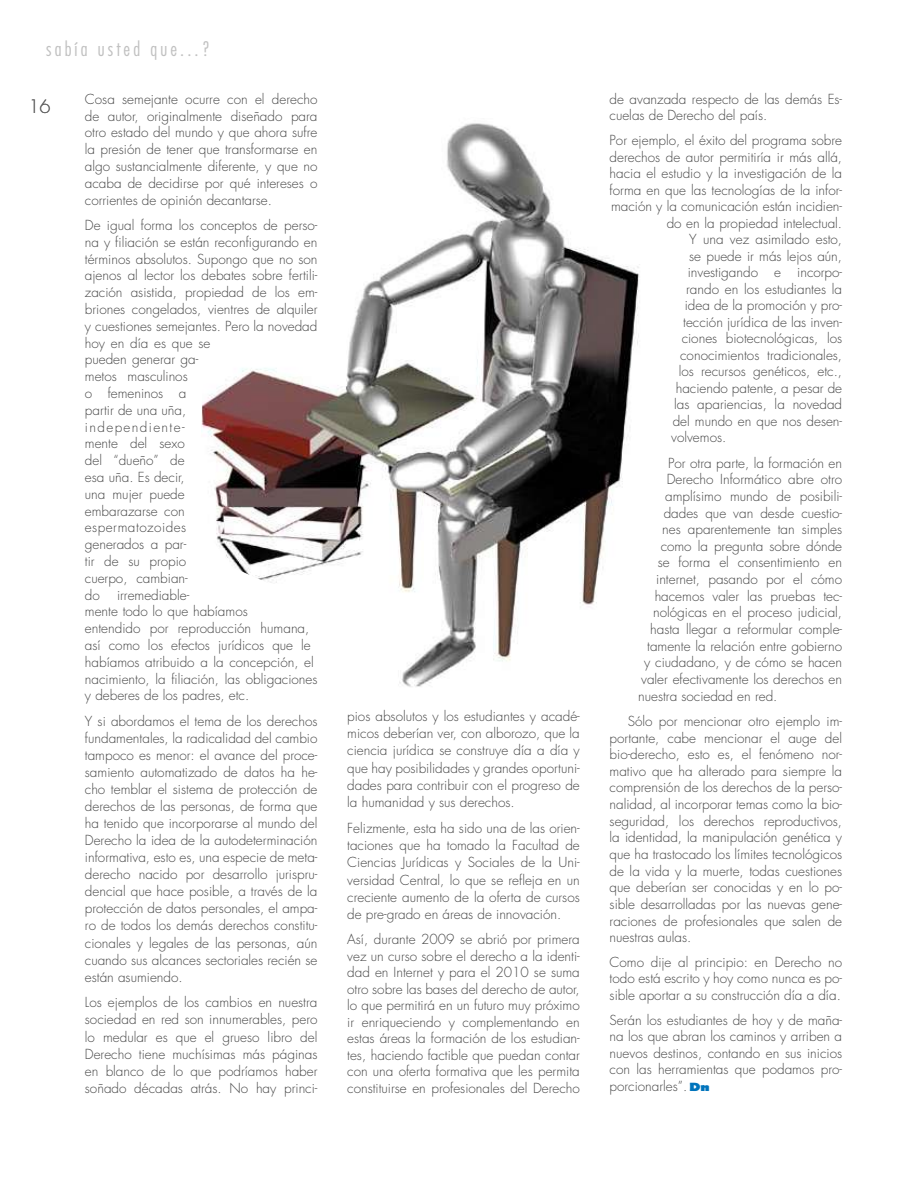
<style>
.page{position:relative;width:915px;height:1178px;background:#fff}
.page>*{position:absolute;margin:0;border:0;box-sizing:border-box;transform-origin:0 0}
.t1{font:300 condensed 19.5px "Futura";letter-spacing:.16em;color:#c1c1c1}
.t2{font:300 18px "Futura";color:#636363}
.t3{font:300 13.5px/16.8px "Futura";color:#464646;text-align:justify}
.s1{font-family:"Berlin Sans FB";font-weight:700;font-size:12px;color:#0074bc}
</style>
<div class="page">
<img style="left:201px;top:123px;width:438px;height:564px">
<h1 class="t1" style="left:46px;top:36px;width:165px">sabía usted que...?</h1>
<p class="t3" style="left:85px;top:91px;width:234px">Cosa semejante ocurre con el derecho de autor, originalmente diseñado para otro estado del mundo y que ahora sufre la presión de tener que transformarse en algo sustancialmente diferente, y que no acaba de decidirse por qué intereses o corrientes de opinión decantarse.</p>
<p class="t3" style="left:85px;top:217px;width:234px;text-align:left">De igual forma los conceptos de perso&shy;na y filiación se están reconfigurando en términos absolutos. Supongo que no son ajenos al lector los debates sobre fertili&shy;zación asistida, propiedad de los em&shy;briones congelados, vientres de alquiler y cuestiones semejantes. Pero la novedad hoy en día es que se<br>pueden generar ga-<br>metos masculinos<br>o femeninos a<br>partir de una uña,<br>independiente-<br>mente del sexo<br>del “dueño” de<br>esa uña. Es decir,<br>una mujer puede<br>embarazarse con<br>espermatozoides<br>generados a par-<br>tir de su propio<br>cuerpo, cambian-<br>do</p>
<h2 class="t2" style="left:28px;top:95px;width:24px">16</h2>
<p class="t3" style="left:85px;top:586px;width:234px;text-align:left;text-indent:32px">irremediable-<br>mente todo lo que habíamos<br>entendido por reproducción humana, así como los efectos jurídicos que le habíamos atribuido a la concepción, el nacimiento, la filiación, las obligaciones y deberes de los padres, etc.</p>
<p class="t3" style="left:85px;top:712px;width:234px">Y si abordamos el tema de los derechos fundamentales, la radicalidad del cambio tampoco es menor: el avance del proce&shy;samiento automatizado de datos ha he&shy;cho temblar el sistema de protección de derechos de las personas, de forma que ha tenido que incorporarse al mundo del Derecho la idea de la autodeterminación informativa, esto es, una especie de meta&shy;derecho nacido por desarrollo jurispru&shy;dencial que hace posible, a través de la protección de datos personales, el ampa&shy;ro de todos los demás derechos constitu&shy;cionales y legales de las personas, aún cuando sus alcances sectoriales recién se están asumiendo.</p>
<p class="t3" style="left:85px;top:994px;width:234px">Los ejemplos de los cambios en nuestra sociedad en red son innumerables, pero lo medular es que el grueso libro del Derecho tiene muchísimas más páginas en blanco de lo que podríamos haber soñado décadas atrás. No hay princi-</p>
<p class="t3" style="left:347px;top:707px;width:234px;line-height:17.2px">pios absolutos y los estudiantes y acadé&shy;micos deberían ver, con alborozo, que la ciencia jurídica se construye día a día y que hay posibilidades y grandes oportuni&shy;dades para contribuir con el progreso de la humanidad y sus derechos.</p>
<p class="t3" style="left:347px;top:819px;width:234px;line-height:17.2px">Felizmente, esta ha sido una de las orien&shy;taciones que ha tomado la Facultad de Ciencias Jurídicas y Sociales de la Uni&shy;versidad Central, lo que se refleja en un creciente aumento de la oferta de cursos de pre-grado en áreas de innovación.</p>
<p class="t3" style="left:347px;top:931px;width:234px">Así, durante 2009 se abrió por primera vez un curso sobre el derecho a la identi&shy;dad en Internet y para el 2010 se suma otro sobre las bases del derecho de autor, lo que permitirá en un futuro muy próximo ir enriqueciendo y complementando en estas áreas la formación de los estudian&shy;tes, haciendo factible que puedan contar con una oferta formativa que les permita constituirse en profesionales del Derecho</p>
<p class="t3" style="left:609px;top:91px;width:234px">de avanzada respecto de las demás Es&shy;cuelas de Derecho del país.</p>
<p class="t3" style="left:609px;top:132px;width:234px">Por ejemplo, el éxito del programa sobre</p>
<p class="t3" style="left:609px;top:149px;width:234px">derechos de autor permitiría ir más allá,</p>
<p class="t3" style="left:609px;top:165px;width:234px">hacia el estudio y la investigación de la</p>
<p class="t3" style="left:609px;top:182px;width:234px">forma en que las tecnologías de la infor-</p>
<p class="t3" style="left:611px;top:198px;width:232px">mación y la comunicación están incidien-</p>
<p class="t3" style="left:666px;top:215px;width:177px">do en la propiedad intelectual.</p>
<p class="t3" style="left:689px;top:231px;width:154px">Y una vez asimilado esto,</p>
<p class="t3" style="left:689px;top:248px;width:154px">se puede ir más lejos aún,</p>
<p class="t3" style="left:687px;top:264px;width:156px">investigando e incorpo-</p>
<p class="t3" style="left:686px;top:281px;width:157px">rando en los estudiantes la</p>
<p class="t3" style="left:684px;top:297px;width:159px">idea de la promoción y pro-</p>
<p class="t3" style="left:683px;top:314px;width:160px">tección jurídica de las inven-</p>
<p class="t3" style="left:681px;top:330px;width:162px">ciones biotecnológicas, los</p>
<p class="t3" style="left:680px;top:347px;width:163px">conocimientos tradicionales,</p>
<p class="t3" style="left:678px;top:363px;width:165px">los recursos genéticos, etc.,</p>
<p class="t3" style="left:675px;top:380px;width:168px">haciendo patente, a pesar de</p>
<p class="t3" style="left:674px;top:396px;width:169px">las apariencias, la novedad</p>
<p class="t3" style="left:672px;top:413px;width:171px">del mundo en que nos desen-</p>
<p class="t3" style="left:671px;top:429px;width:57px">volvemos.</p>
<p class="t3" style="left:668px;top:454px;width:175px">Por otra parte, la formación en</p>
<p class="t3" style="left:666px;top:471px;width:177px">Derecho Informático abre otro</p>
<p class="t3" style="left:665px;top:488px;width:178px">amplísimo mundo de posibili-</p>
<p class="t3" style="left:663px;top:504px;width:180px">dades que van desde cuestio-</p>
<p class="t3" style="left:662px;top:521px;width:181px">nes aparentemente tan simples</p>
<p class="t3" style="left:660px;top:538px;width:183px">como la pregunta sobre dónde</p>
<p class="t3" style="left:657px;top:554px;width:186px">se forma el consentimiento en</p>
<p class="t3" style="left:656px;top:571px;width:187px">internet, pasando por el cómo</p>
<p class="t3" style="left:654px;top:588px;width:189px">hacemos valer las pruebas tec-</p>
<p class="t3" style="left:653px;top:604px;width:190px">nológicas en el proceso judicial,</p>
<p class="t3" style="left:650px;top:621px;width:193px">hasta llegar a reformular comple-</p>
<p class="t3" style="left:647px;top:637px;width:196px">tamente la relación entre gobierno</p>
<p class="t3" style="left:644px;top:654px;width:199px">y ciudadano, y de cómo se hacen</p>
<p class="t3" style="left:641px;top:671px;width:202px">valer efectivamente los derechos en</p>
<p class="t3" style="left:638px;top:687px;width:141px">nuestra sociedad en red.</p>
<p class="t3" style="left:609px;top:713px;width:234px;text-indent:18px">Sólo por mencionar otro ejemplo im&shy;portante, cabe mencionar el auge del bio-derecho, esto es, el fenómeno nor&shy;mativo que ha alterado para siempre la comprensión de los derechos de la perso&shy;nalidad, al incorporar temas como la bio&shy;seguridad, los derechos reproductivos, la identidad, la manipulación genética y que ha trastocado los límites tecnológicos de la vida y la muerte, todas cuestiones que deberían ser conocidas y en lo po&shy;sible desarrolladas por las nuevas gene&shy;raciones de profesionales que salen de nuestras aulas.</p>
<p class="t3" style="left:609px;top:954px;width:234px;line-height:16.4px">Como dije al principio: en Derecho no todo está escrito y hoy como nunca es po&shy;sible aportar a su construcción día a día.</p>
<p class="t3" style="left:609px;top:1012px;width:234px">Serán los estudiantes de hoy y de maña&shy;na los que abran los caminos y arriben a nuevos destinos, contando en sus inicios con las herramientas que podamos pro&shy;porcionarles”. <span class="s1">Dn</span></p>
</div>
